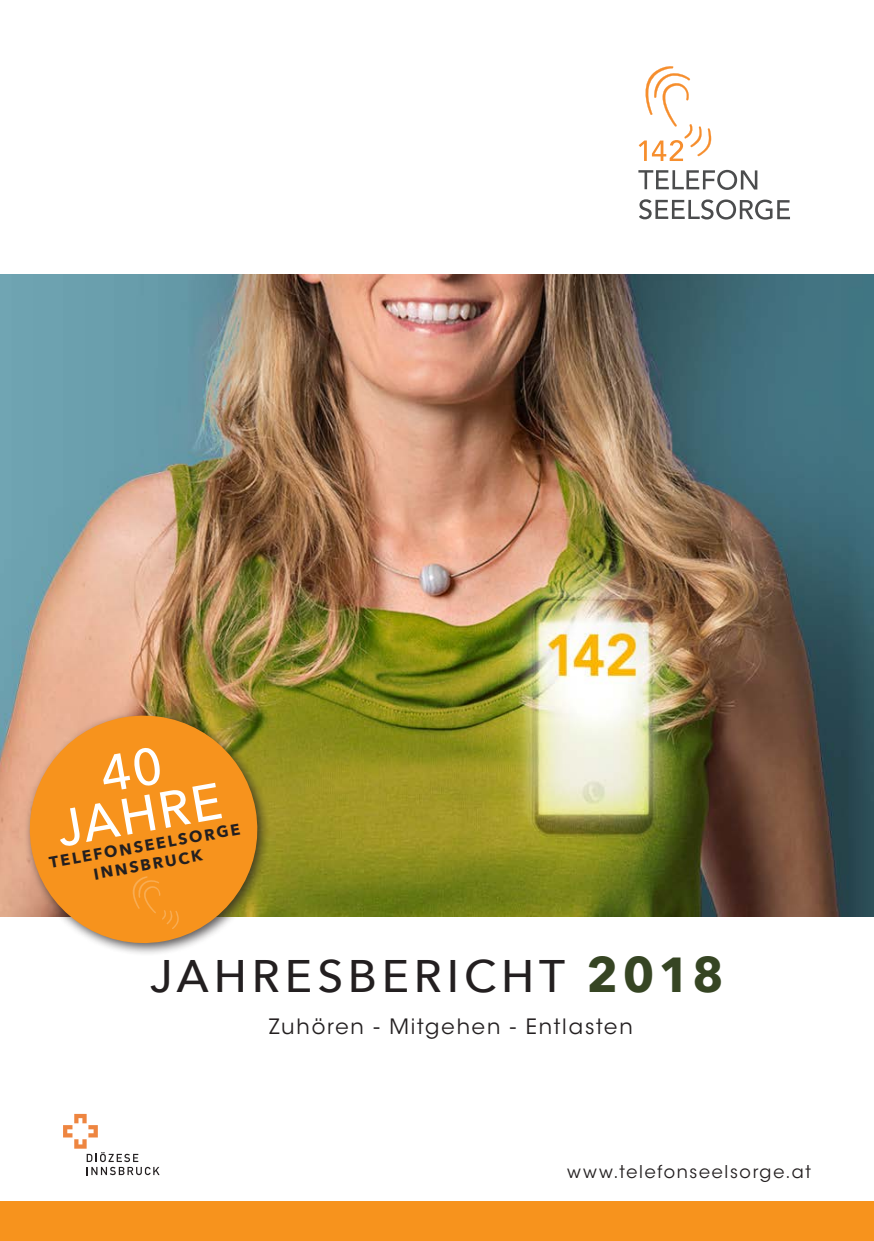
<style>
.page{position:relative;width:874px;height:1241px;background:#fff}
.page>*{position:absolute;margin:0;border:0;box-sizing:border-box;transform-origin:0 0}
.t1{font:500 50.75px/45.5px "Avenir Next";color:#fff;text-align:center}
.t2{font:500 45.5px "Avenir Next";letter-spacing:.11em;color:#231f20}
.t3{font:21px "ITC Avant Garde Std";letter-spacing:.09em;color:#231f20}
.t4{font:17.5px "ITC Avant Garde Std";letter-spacing:.095em;color:#231f20}
.t5{font:700 15.75px/19.2px "Avenir Next";color:#231f20;text-align:center}
.s1{font-weight:700;font-size:49px;color:#364523}
</style>
<div class="page">
<svg style="left:63px;top:1113px;width:96px;height:61px"></svg>
<div style="left:0;top:1200px;width:873px;height:40px;background:#f7931d"></div>
<img style="left:0;top:274px;width:873px;height:642px">
<svg style="left:638px;top:170px;width:119px;height:20px"></svg>
<svg style="left:639px;top:199px;width:150px;height:21px"></svg>
<svg style="left:638px;top:66px;width:74px;height:95px"></svg>
<div style="left:24px;top:709px;width:246px;height:247px;background:#231f20;opacity:.75"></div>
<svg style="left:21px;top:706px;width:245px;height:246px;background:#e59c41"></svg>
<svg style="left:129px;top:876px;width:51px;height:53px;background:#f79522"></svg>
<h1 class="t1" style="left:45px;top:760px;width:168px;rotate:-10deg">40<br>JAHRE</h1>
<p class="t5" style="left:48px;top:852px;width:195px;rotate:-10deg">TELEFONSEELSORGE<br>INNSBRUCK</p>
<h2 class="t2" style="left:150px;top:937px;width:575px">JAHRESBERICHT <span class="s1">2018</span></h2>
<p class="t3" style="left:269px;top:1013px;width:365px">Zuhören - Mitgehen - Entlasten</p>
<p class="t4" style="left:566px;top:1160px;width:245px">www.telefonseelsorge.at</p>
</div>
